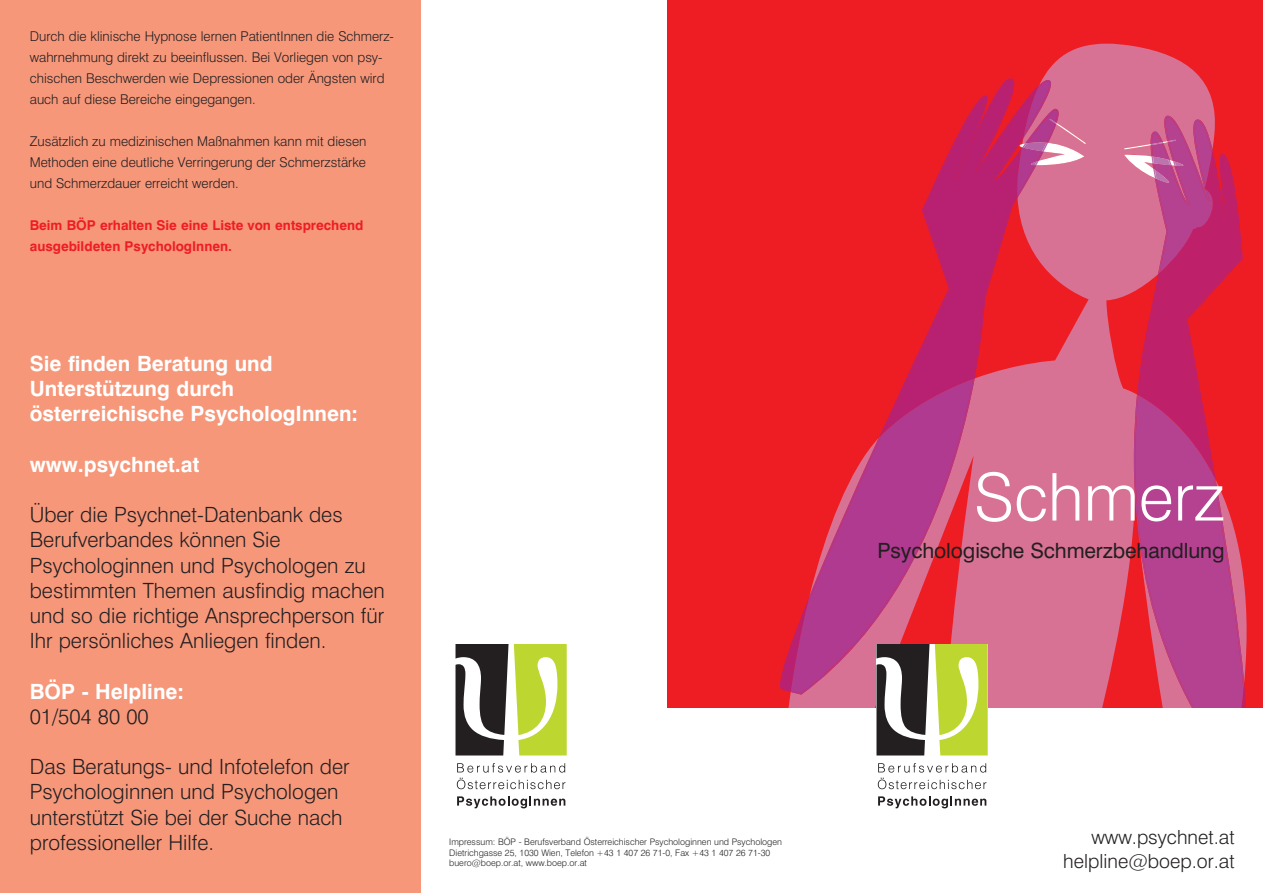
<style>
.page{position:relative;width:1263px;height:893px;background:#fff}
.page>*{position:absolute;margin:0;border:0;box-sizing:border-box;transform-origin:0 0}
.t1{font:300 66px "Swiss 721 BT";color:#fff}
.t2{font:300 21px/25.2px "Swiss 721 BT";color:#231f20}
.t3{font:700 21px/25.2px "Swiss 721 BT";color:#fff}
.t4{font:21px "Swiss 721 BT";letter-spacing:-.005em;color:#231f20}
.t5{font:300 19.5px/23.4px "Swiss 721 BT";color:#231f20;text-align:right}
.t6{font:300 13.5px/21px "Swiss 721 BT";color:#231f20}
.t7{font:700 13.5px/21px "Swiss 721 BT";color:#ee1d23}
.t8{font:300 9px/10.8px "Swiss 721 BT";color:#231f20}
</style>
<div class="page">
<div style="left:668px;top:0;width:595px;height:707px;background:#ee1d23"></div>
<svg style="left:788px;top:44px;width:459px;height:663px;fill:#d87295"></svg>
<svg style="left:780px;top:78px;width:259px;height:614px"></svg>
<svg style="left:791px;top:80px;width:267px;height:615px"></svg>
<svg style="left:991px;top:119px;width:95px;height:46px;background:#cd5e91"></svg>
<svg style="left:1236px;top:149px;width:10px;height:558px"></svg>
<svg style="left:1134px;top:119px;width:102px;height:588px"></svg>
<svg style="left:1150px;top:116px;width:94px;height:575px"></svg>
<svg style="left:1124px;top:140px;width:86px;height:255px"></svg>
<div style="left:0;top:0;width:421px;height:893px;background:#f6977a"></div>
<svg style="left:878px;top:763px;width:108px;height:26px"></svg>
<svg style="left:878px;top:796px;width:108px;height:12px"></svg>
<svg style="left:876px;top:644px;width:112px;height:111px;background:#9aa265"></svg>
<svg style="left:457px;top:763px;width:108px;height:26px"></svg>
<svg style="left:457px;top:796px;width:108px;height:12px"></svg>
<svg style="left:455px;top:644px;width:112px;height:111px"></svg>
<p class="t6" style="left:30px;top:27px;width:366px">Durch die klinische Hypnose lernen PatientInnen die Schmerz&shy;wahrnehmung direkt zu beeinflussen. Bei Vorliegen von psy&shy;chischen Beschwerden wie Depressionen oder Ängsten wird auch auf diese Bereiche eingegangen.</p>
<p class="t6" style="left:30px;top:132px;width:338px;text-align:justify">Zusätzlich zu medizinischen Maßnahmen kann mit diesen Methoden eine deutliche Verringerung der Schmerzstärke und Schmerzdauer erreicht werden.</p>
<p class="t7" style="left:30px;top:216px;width:335px">Beim BÖP erhalten Sie eine Liste von entsprechend ausgebildeten PsychologInnen.</p>
<h2 class="t3" style="left:30px;top:353px;width:330px">Sie finden Beratung und<br>Unterstützung durch österreichische PsychologInnen:</h2>
<h2 class="t3" style="left:30px;top:454px;width:171px">www.psychnet.at</h2>
<h2 class="t2" style="left:30px;top:504px;width:357px">Über die Psychnet-Datenbank des Berufverbandes können Sie Psychologinnen und Psychologen zu bestimmten Themen ausfindig machen und so die richtige Ansprechperson für Ihr persönliches Anliegen finden.</h2>
<h2 class="t3" style="left:30px;top:681px;width:156px">BÖP - Helpline:</h2>
<h2 class="t2" style="left:30px;top:706px;width:120px">01/504 80 00</h2>
<h2 class="t2" style="left:30px;top:756px;width:321px">Das Beratungs- und Infotelefon der<br>Psychologinnen und Psychologen unterstützt Sie bei der Suche nach professioneller Hilfe.</h2>
<h1 class="t1" style="left:974px;top:473px;width:252px">Schmerz</h1>
<h2 class="t4" style="left:877px;top:543px;width:349px">Psychologische Schmerzbehandlung</h2>
<p class="t8" style="left:449px;top:837px;width:334px">Impressum: BÖP - Berufsverband Österreichischer Psychologinnen und Psychologen<br>Dietrichgasse 25, 1030 Wien, Telefon +43 1 407 26 71-0, Fax +43 1 407 26 71-30 buero@boep.or.at, www.boep.or.at</p>
<h3 class="t5" style="left:1063px;top:827px;width:173px">www.psychnet.at helpline@boep.or.at</h3>
</div>
